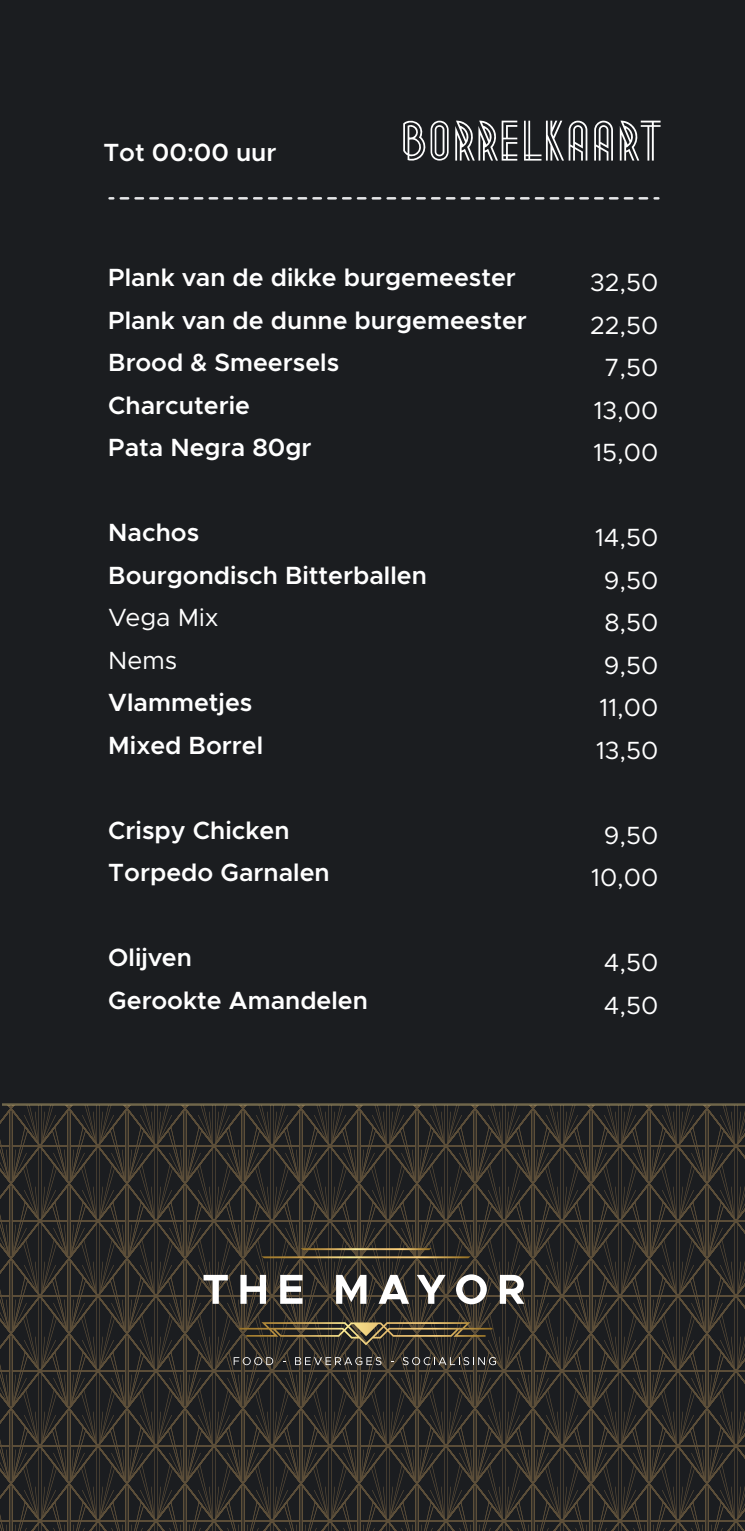
<style>
.page{position:relative;width:745px;height:1531px;background:#fff}
.page>*{position:absolute;margin:0;border:0;box-sizing:border-box;transform-origin:0 0}
.t1{font:50px "Metropolis 1920";color:#fff}
.t2{font:600 25px/42.5px "Metropolis";color:#fff}
.t3{font:25px/42.5px "Metropolis";color:#fff;text-align:center}
</style>
<div class="page">
<div style="left:0;top:0;width:744px;height:1531px;background:#1b1d20"></div>
<svg style="left:109px;top:197px;width:4px;height:3px"></svg>
<svg style="left:121px;top:197px;width:537px;height:3px"></svg>
<svg style="left:0;top:1106px;width:744px;height:425px"></svg>
<svg style="left:239px;top:1322px;width:253px;height:23px"></svg>
<svg style="left:203px;top:1275px;width:25px;height:29px"></svg>
<svg style="left:240px;top:1275px;width:26px;height:29px"></svg>
<svg style="left:280px;top:1275px;width:22px;height:29px"></svg>
<svg style="left:336px;top:1275px;width:30px;height:29px"></svg>
<svg style="left:378px;top:1275px;width:31px;height:29px"></svg>
<svg style="left:416px;top:1275px;width:29px;height:29px"></svg>
<svg style="left:455px;top:1274px;width:31px;height:30px"></svg>
<svg style="left:499px;top:1275px;width:25px;height:29px"></svg>
<svg style="left:233px;top:1357px;width:40px;height:8px"></svg>
<svg style="left:295px;top:1357px;width:86px;height:8px"></svg>
<svg style="left:402px;top:1357px;width:93px;height:8px"></svg>
<svg style="left:261px;top:1256px;width:209px;height:2px"></svg>
<svg style="left:300px;top:1248px;width:131px;height:2px"></svg>
<hr style="left:2px;top:1103px;width:742px;height:3px;background:#c5b075">
<p class="t2" style="left:103px;top:131px;width:174px">Tot 00:00 uur</p>
<h1 class="t1" style="left:403px;top:100px;width:263px">BORRELKAART</h1>
<p class="t2" style="left:108px;top:256px;width:420px">Plank van de dikke burgemeester<br>Plank van de dunne burgemeester<br>Brood &amp; Smeersels<br>Charcuterie<br>Pata Negra 80gr</p>
<p class="t2" style="left:108px;top:511px;width:320px">Nachos<br>Bourgondisch Bitterballen</p>
<p class="t3" style="left:108px;top:596px;width:112px;text-align:left">Vega Mix<br>Nems</p>
<p class="t2" style="left:108px;top:681px;width:156px">Vlammetjes<br>Mixed Borrel</p>
<p class="t2" style="left:108px;top:809px;width:223px">Crispy Chicken<br>Torpedo Garnalen</p>
<p class="t2" style="left:108px;top:936px;width:261px">Olijven<br>Gerookte Amandelen</p>
<p class="t3" style="left:589px;top:261px;width:70px">32,50<br>22,50<br>7,50<br>13,00<br>15,00</p>
<p class="t3" style="left:594px;top:516px;width:65px">14,50<br>9,50<br>8,50<br>9,50<br>11,00<br>13,50</p>
<p class="t3" style="left:590px;top:814px;width:69px">9,50<br>10,00</p>
<p class="t3" style="left:603px;top:941px;width:56px;text-align:left">4,50<br>4,50</p>
</div>
